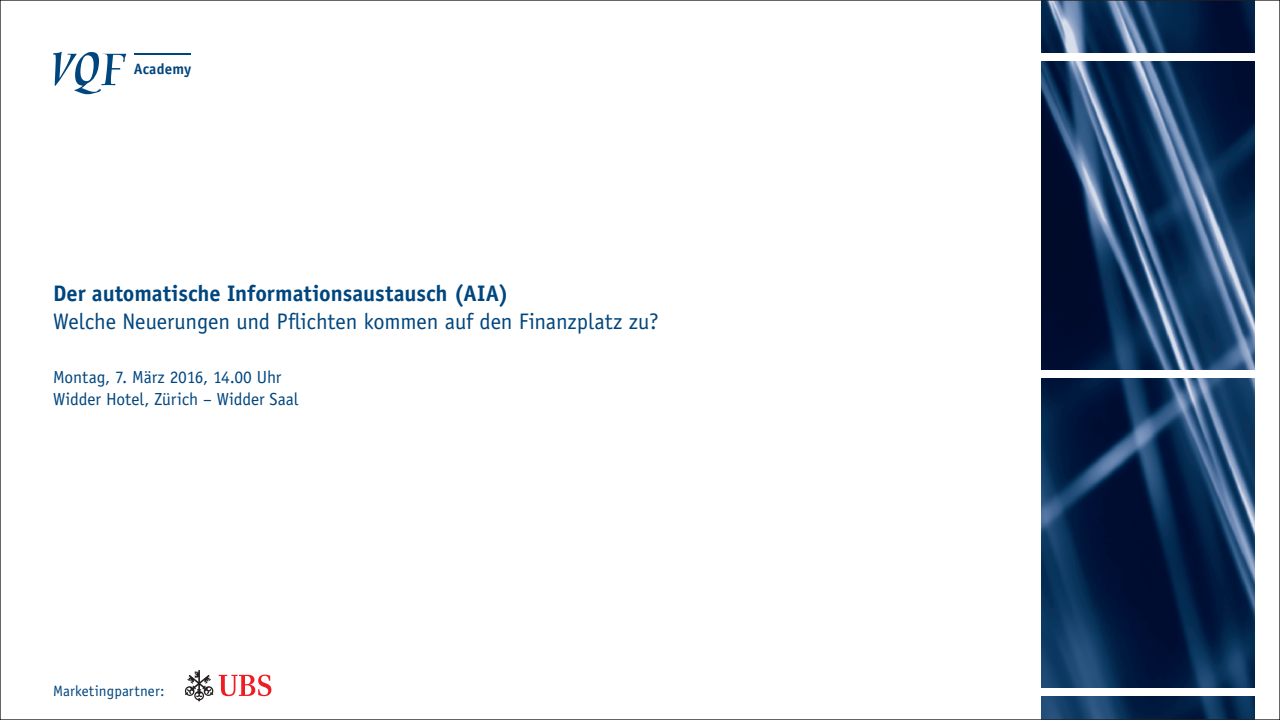
<style>
.page{position:relative;width:1280px;height:720px;background:#fff}
.page>*{position:absolute;margin:0;border:0;box-sizing:border-box;transform-origin:0 0}
.t1{font:22.5px "Officina Sans";letter-spacing:-.005em;color:#00467e}
.t2{font:700 22.5px "Officina Sans";letter-spacing:-.005em;color:#00467e}
.t3{font:17.5px/22.5px "Officina Sans";letter-spacing:-.005em;color:#00467e}
.t4{font:15px "Officina Sans";letter-spacing:.005em;color:#00467e}
.t5{font:700 15px "Officina Sans";letter-spacing:.015em;color:#00467e}
</style>
<div class="page">
<img style="left:1042px;top:2px;width:212px;height:715px">
<div style="left:1018px;top:53px;width:251px;height:7px;background:#fff"></div>
<div style="left:1023px;top:370px;width:250px;height:7px;background:#fff"></div>
<div style="left:1023px;top:687px;width:251px;height:7px;background:#fff"></div>
<hr style="left:134px;top:54px;width:56px;height:1px;background:#00467e">
<svg style="left:53px;top:52px;width:73px;height:42px"></svg>
<svg style="left:185px;top:670px;width:28px;height:31px"></svg>
<svg style="left:219px;top:674px;width:52px;height:22px"></svg>
<p class="t5" style="left:134px;top:60px;width:59px">Academy</p>
<p class="t2" style="left:53px;top:279px;width:457px">Der automatische Informationsaustausch (AIA)</p>
<p class="t1" style="left:53px;top:308px;width:607px">Welche Neuerungen und Pflichten kommen auf den Finanzplatz zu?</p>
<p class="t3" style="left:53px;top:365px;width:247px">Montag, 7. März 2016, 14.00 Uhr<br>Widder Hotel, Zürich – Widder Saal</p>
<p class="t4" style="left:53px;top:681px;width:113px">Marketingpartner:</p>
</div>
